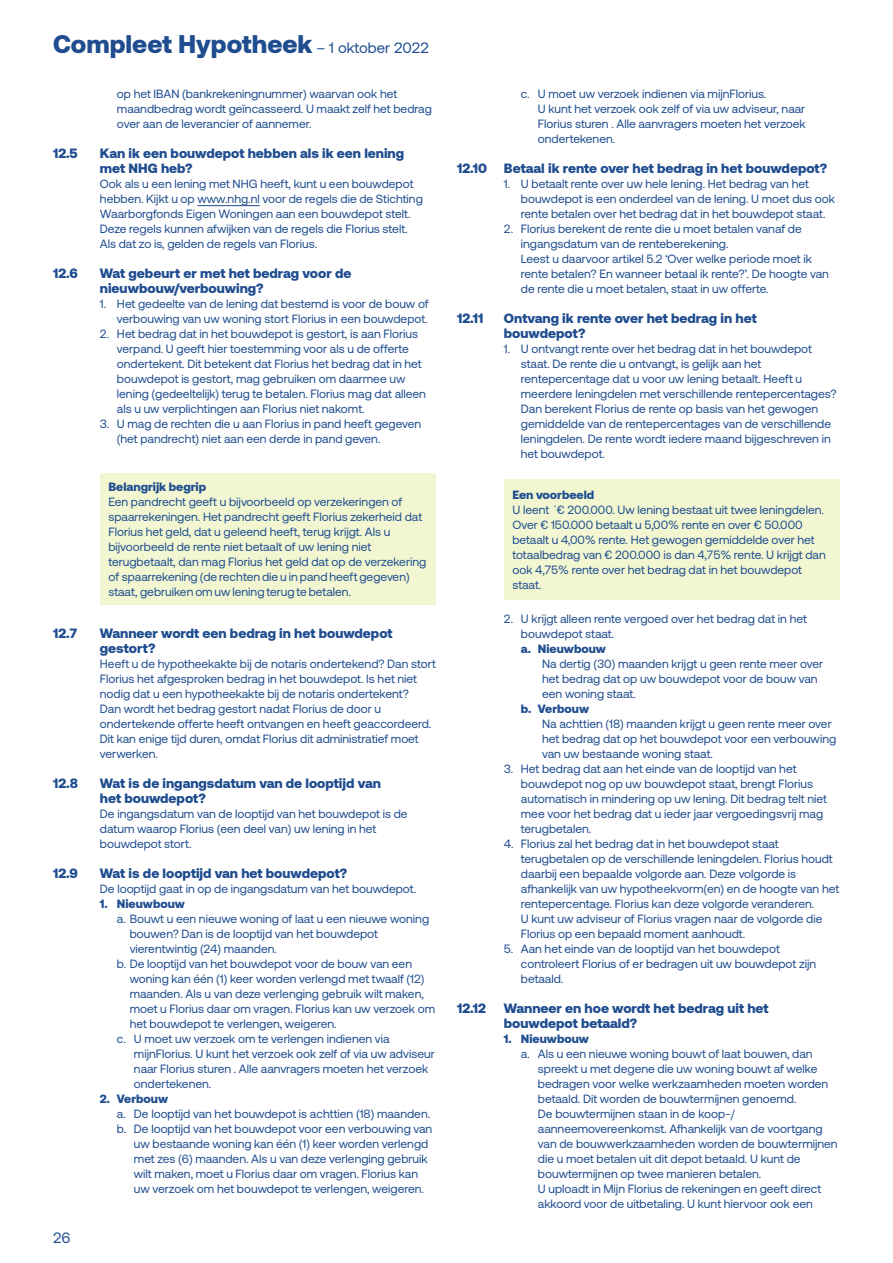
<style>
.page{position:relative;width:893px;height:1263px;background:#fff}
.page>*{position:absolute;margin:0;border:0;box-sizing:border-box;transform-origin:0 0}
.t1{font:900 25.5px "Aeonik";color:#1f4d8f}
.t2{font:15px "Aeonik";color:#1f4d8f}
.t3{font:900 13.5px/15px "Aeonik";color:#1f4d8f}
.t4{font:12px/15px "Aeonik";color:#1f4d8f}
.t5{font:900 12px "Aeonik";color:#1f4d8f}
.s1{font-weight:400;font-size:15px}
</style>
<div class="page">
<hr style="left:197px;top:205px;width:63px;height:1px;background:#1f4d8f">
<div style="left:100px;top:473px;width:336px;height:131px;background:#f2f7d2"></div>
<div style="left:504px;top:479px;width:336px;height:120px;background:#f2f7d2"></div>
<h1 class="t1" style="left:53px;top:29px;width:377px">Compleet Hypotheek <span class="s1">– 1 oktober 2022</span></h1>
<p class="t4" style="left:117px;top:87px;width:316px">op het IBAN (bankrekeningnummer) waarvan ook het maandbedrag wordt geïncasseerd. U maakt zelf het bedrag over aan de leverancier of aannemer.</p>
<p class="t3" style="left:53px;top:146px;width:26px">12.5</p>
<p class="t3" style="left:100px;top:146px;width:306px">Kan ik een bouwdepot hebben als ik een lening met NHG heb?</p>
<p class="t4" style="left:100px;top:177px;width:324px">Ook als u een lening met NHG heeft, kunt u een bouwdepot hebben. Kijkt u op www.nhg.nl voor de regels die de Stichting Waarborgfonds Eigen Woningen aan een bouwdepot stelt.<br>Deze regels kunnen afwijken van de regels die Florius stelt.<br>Als dat zo is, gelden de regels van Florius.</p>
<p class="t3" style="left:53px;top:266px;width:26px">12.6</p>
<p class="t3" style="left:100px;top:266px;width:253px">Wat gebeurt er met het bedrag voor de nieuwbouw/verbouwing?</p>
<p class="t4" style="left:100px;top:297px;width:330px;text-align:right">1. Het gedeelte van de lening dat bestemd is voor de bouw of verbouwing van uw woning stort Florius in een bouwdepot.</p>
<p class="t4" style="left:117px;top:327px;width:311px;text-indent:-17px">2. Het bedrag dat in het bouwdepot is gestort, is aan Florius verpand. U geeft hier toestemming voor als u de offerte ondertekent. Dit betekent dat Florius het bedrag dat in het bouwdepot is gestort, mag gebruiken om daarmee uw lening (gedeeltelijk) terug te betalen. Florius mag dat alleen als u uw verplichtingen aan Florius niet nakomt.</p>
<p class="t4" style="left:117px;top:417px;width:306px;text-indent:-17px">3. U mag de rechten die u aan Florius in pand heeft gegeven (het pandrecht) niet aan een derde in pand geven.</p>
<p class="t5" style="left:108px;top:479px;width:99px">Belangrijk begrip</p>
<p class="t4" style="left:108px;top:494px;width:319px">Een pandrecht geeft u bijvoorbeeld op verzekeringen of spaarrekeningen. Het pandrecht geeft Florius zekerheid dat Florius het geld, dat u geleend heeft, terug krijgt. Als u bijvoorbeeld de rente niet betaalt of uw lening niet terugbetaalt, dan mag Florius het geld dat op de verzekering of spaarrekening (de rechten die u in pand heeft gegeven) staat, gebruiken om uw lening terug te betalen.</p>
<p class="t3" style="left:53px;top:626px;width:26px">12.7</p>
<p class="t3" style="left:100px;top:626px;width:294px">Wanneer wordt een bedrag in het bouwdepot gestort?</p>
<p class="t4" style="left:100px;top:657px;width:337px">Heeft u de hypotheekakte bij de notaris ondertekend? Dan stort Florius het afgesproken bedrag in het bouwdepot. Is het niet nodig dat u een hypotheekakte bij de notaris ondertekent?<br>Dan wordt het bedrag gestort nadat Florius de door u ondertekende offerte heeft ontvangen en heeft geaccordeerd.<br>Dit kan enige tijd duren, omdat Florius dit administratief moet verwerken.</p>
<p class="t3" style="left:53px;top:776px;width:26px">12.8</p>
<p class="t3" style="left:100px;top:776px;width:283px">Wat is de ingangsdatum van de looptijd van het bouwdepot?</p>
<p class="t4" style="left:100px;top:807px;width:309px">De ingangsdatum van de looptijd van het bouwdepot is de datum waarop Florius (een deel van) uw lening in het bouwdepot stort.</p>
<p class="t3" style="left:53px;top:866px;width:26px">12.9</p>
<p class="t3" style="left:100px;top:866px;width:249px">Wat is de looptijd van het bouwdepot?</p>
<p class="t4" style="left:100px;top:882px;width:318px">De looptijd gaat in op de ingangsdatum van het bouwdepot.</p>
<p class="t5" style="left:100px;top:897px;width:87px">1. Nieuwbouw</p>
<p class="t4" style="left:117px;top:912px;width:314px">a. Bouwt u een nieuwe woning of laat u een nieuwe woning</p>
<p class="t4" style="left:130px;top:927px;width:250px">bouwen? Dan is de looptijd van het bouwdepot</p>
<p class="t4" style="left:130px;top:942px;width:149px">vierentwintig (24) maanden.</p>
<p class="t4" style="left:117px;top:957px;width:297px">b. De looptijd van het bouwdepot voor de bouw van een</p>
<p class="t4" style="left:130px;top:972px;width:296px">woning kan één (1) keer worden verlengd met twaalf (12)</p>
<p class="t4" style="left:130px;top:987px;width:296px">maanden. Als u van deze verlenging gebruik wilt maken,</p>
<p class="t4" style="left:130px;top:1002px;width:307px">moet u Florius daar om vragen. Florius kan uw verzoek om</p>
<p class="t4" style="left:130px;top:1017px;width:208px">het bouwdepot te verlengen, weigeren.</p>
<p class="t4" style="left:117px;top:1032px;width:274px">c. U moet uw verzoek om te verlengen indienen via</p>
<p class="t4" style="left:134px;top:1047px;width:302px">mijnFlorius. U kunt het verzoek ook zelf of via uw adviseur</p>
<p class="t4" style="left:134px;top:1062px;width:296px">naar Florius sturen . Alle aanvragers moeten het verzoek</p>
<p class="t4" style="left:134px;top:1077px;width:79px">ondertekenen.</p>
<p class="t5" style="left:100px;top:1092px;width:70px">2. Verbouw</p>
<p class="t4" style="left:117px;top:1107px;width:315px">a. De looptijd van het bouwdepot is achttien (18) maanden.</p>
<p class="t4" style="left:117px;top:1122px;width:317px">b. De looptijd van het bouwdepot voor een verbouwing van</p>
<p class="t4" style="left:134px;top:1137px;width:296px">uw bestaande woning kan één (1) keer worden verlengd</p>
<p class="t4" style="left:134px;top:1152px;width:295px">met zes (6) maanden. Als u van deze verlenging gebruik</p>
<p class="t4" style="left:134px;top:1167px;width:286px">wilt maken, moet u Florius daar om vragen. Florius kan</p>
<p class="t4" style="left:134px;top:1182px;width:292px">uw verzoek om het bouwdepot te verlengen, weigeren.</p>
<p class="t2" style="left:53px;top:1229px;width:19px">26</p>
<p class="t4" style="left:538px;top:87px;width:269px;text-indent:-17px">c. U moet uw verzoek indienen via mijnFlorius.<br>U kunt het verzoek ook zelf of via uw adviseur, naar Florius sturen . Alle aanvragers moeten het verzoek ondertekenen.</p>
<p class="t3" style="left:457px;top:161px;width:372px">12.10 Betaal ik rente over het bedrag in het bouwdepot?</p>
<p class="t4" style="left:521px;top:177px;width:316px;text-indent:-17px">1. U betaalt rente over uw hele lening. Het bedrag van het bouwdepot is een onderdeel van de lening. U moet dus ook rente betalen over het bedrag dat in het bouwdepot staat.</p>
<p class="t4" style="left:521px;top:222px;width:310px;text-indent:-17px">2. Florius berekent de rente die u moet betalen vanaf de ingangsdatum van de renteberekening.<br>Leest u daarvoor artikel 5.2 ‘Over welke periode moet ik rente betalen? En wanneer betaal ik rente?’. De hoogte van de rente die u moet betalen, staat in uw offerte.</p>
<p class="t3" style="left:457px;top:311px;width:28px">12.11</p>
<p class="t3" style="left:504px;top:311px;width:254px">Ontvang ik rente over het bedrag in het bouwdepot?</p>
<p class="t4" style="left:521px;top:342px;width:317px;text-indent:-17px">1. U ontvangt rente over het bedrag dat in het bouwdepot staat. De rente die u ontvangt, is gelijk aan het rentepercentage dat u voor uw lening betaalt. Heeft u meerdere leningdelen met verschillende rentepercentages?<br>Dan berekent Florius de rente op basis van het gewogen gemiddelde van de rentepercentages van de verschillende leningdelen. De rente wordt iedere maand bijgeschreven in het bouwdepot.</p>
<p class="t5" style="left:512px;top:488px;width:83px">Een voorbeeld</p>
<p class="t4" style="left:512px;top:502px;width:315px">U leent ´€ 200.000. Uw lening bestaat uit twee leningdelen.<br>Over € 150.000 betaalt u 5,00% rente en over € 50.000 betaalt u 4,00% rente. Het gewogen gemiddelde over het totaalbedrag van € 200.000 is dan 4,75% rente. U krijgt dan ook 4,75% rente over het bedrag dat in het bouwdepot staat.</p>
<p class="t4" style="left:521px;top:612px;width:287px;text-indent:-17px">2. U krijgt alleen rente vergoed over het bedrag dat in het bouwdepot staat.</p>
<p class="t5" style="left:521px;top:642px;width:87px">a. Nieuwbouw</p>
<p class="t4" style="left:542px;top:657px;width:283px">Na dertig (30) maanden krijgt u geen rente meer over het bedrag dat op uw bouwdepot voor de bouw van een woning staat.</p>
<p class="t5" style="left:521px;top:702px;width:70px">b. Verbouw</p>
<p class="t4" style="left:542px;top:717px;width:296px">Na achttien (18) maanden krijgt u geen rente meer over het bedrag dat op het bouwdepot voor een verbouwing van uw bestaande woning staat.</p>
<p class="t4" style="left:521px;top:762px;width:308px;text-indent:-17px">3. Het bedrag dat aan het einde van de looptijd van het bouwdepot nog op uw bouwdepot staat, brengt Florius automatisch in mindering op uw lening. Dit bedrag telt niet mee voor het bedrag dat u ieder jaar vergoedingsvrij mag terugbetalen.</p>
<p class="t4" style="left:521px;top:837px;width:320px;text-indent:-17px">4. Florius zal het bedrag dat in het bouwdepot staat terugbetalen op de verschillende leningdelen. Florius houdt daarbij een bepaalde volgorde aan. Deze volgorde is afhankelijk van uw hypotheekvorm(en) en de hoogte van het rentepercentage. Florius kan deze volgorde veranderen.<br>U kunt uw adviseur of Florius vragen naar de volgorde die Florius op een bepaald moment aanhoudt.</p>
<p class="t4" style="left:521px;top:942px;width:297px;text-indent:-17px">5. Aan het einde van de looptijd van het bouwdepot controleert Florius of er bedragen uit uw bouwdepot zijn betaald.</p>
<p class="t3" style="left:457px;top:1001px;width:31px">12.12</p>
<p class="t3" style="left:504px;top:1001px;width:266px">Wanneer en hoe wordt het bedrag uit het bouwdepot betaald?</p>
<p class="t5" style="left:504px;top:1032px;width:87px">1. Nieuwbouw</p>
<p class="t4" style="left:538px;top:1047px;width:301px;text-indent:-17px">a. Als u een nieuwe woning bouwt of laat bouwen, dan spreekt u met degene die uw woning bouwt af welke bedragen voor welke werkzaamheden moeten worden betaald. Dit worden de bouwtermijnen genoemd.<br>De bouwtermijnen staan in de koop-/ aanneemovereenkomst. Afhankelijk van de voortgang van de bouwwerkzaamheden worden de bouwtermijnen die u moet betalen uit dit depot betaald. U kunt de bouwtermijnen op twee manieren betalen.<br>U uploadt in Mijn Florius de rekeningen en geeft direct akkoord voor de uitbetaling. U kunt hiervoor ook een</p>
</div>
